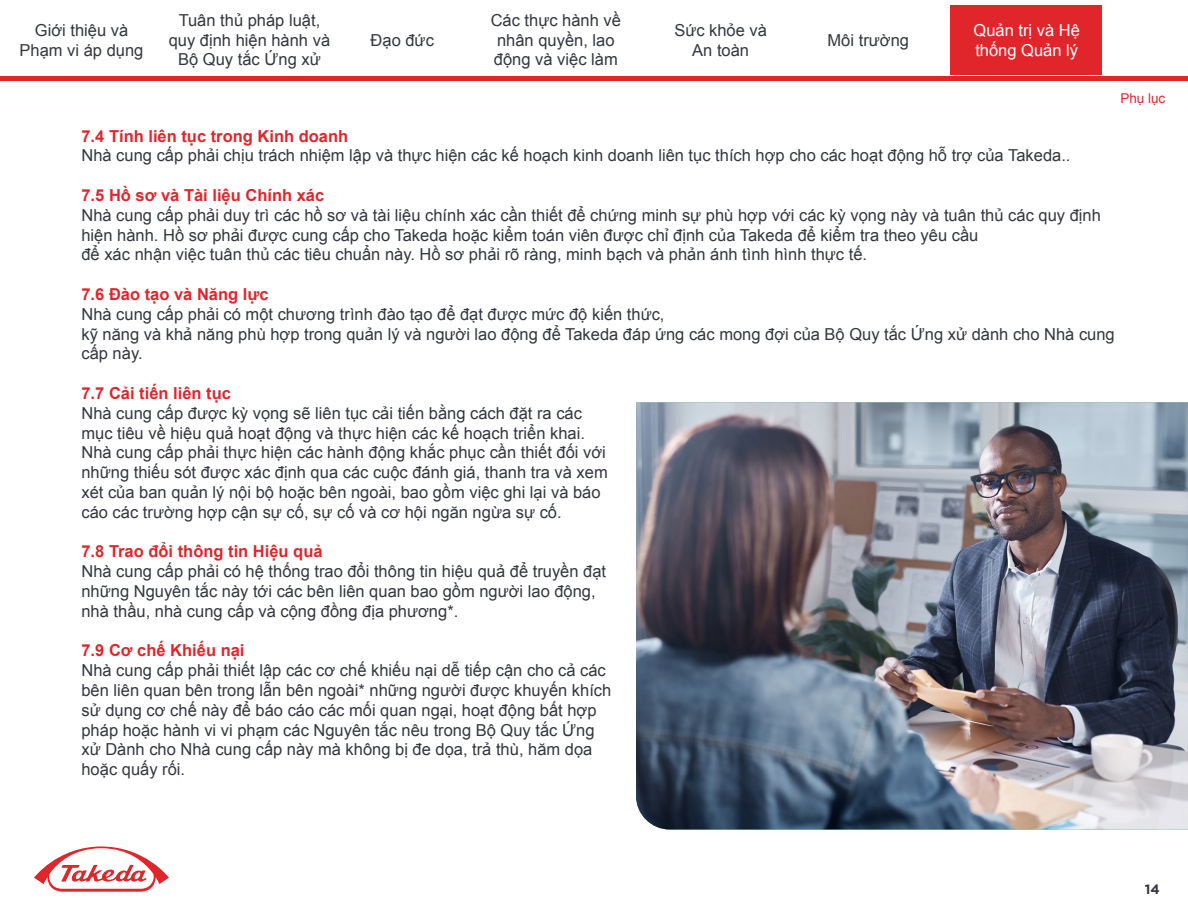
<style>
.page{position:relative;width:1188px;height:918px;background:#fff}
.page>*{position:absolute;margin:0;border:0;box-sizing:border-box;transform-origin:0 0}
.t1{font:16.5px/19.8px "Arial";color:#34373f}
.t2{font:700 16.5px "Arial";color:#e0262a}
.t3{font:16.5px/19.8px "Arial";color:#fff}
.t4{font:13.5px "Arial";color:#e0262a}
.t5{font:700 13.5px "Gotham";color:#34373f}
</style>
<div class="page">
<div style="left:950px;top:5px;width:152px;height:70px;background:#e0262a"></div>
<svg style="left:34px;top:846px;width:135px;height:46px"></svg>
<hr style="left:0;top:77px;width:1188px;height:4px;background:#e0262a">
<img style="left:636px;top:402px;width:552px;height:428px">
<p class="t1" style="left:20px;top:20px;width:125px;text-align:center">Giới thiệu và<br>Phạm vi áp dụng</p>
<p class="t1" style="left:169px;top:10px;width:163px;text-align:center">Tuân thủ pháp luật, quy định hiện hành và<br>Bộ Quy tắc Ứng xử</p>
<p class="t1" style="left:371px;top:30px;width:65px">Đạo đức</p>
<p class="t1" style="left:491px;top:10px;width:132px">Các thực hành về nhân quyền, lao động và việc làm</p>
<p class="t1" style="left:674px;top:20px;width:94px;text-align:center">Sức khỏe và<br>An toàn</p>
<p class="t1" style="left:828px;top:30px;width:83px">Môi trường</p>
<p class="t3" style="left:974px;top:21px;width:108px">Quản trị và Hệ thống Quản lý</p>
<p class="t4" style="left:1120px;top:90px;width:47px">Phụ lục</p>
<p class="t2" style="left:81px;top:125px;width:268px">7.4 Tính liên tục trong Kinh doanh</p>
<p class="t1" style="left:81px;top:146px;width:991px">Nhà cung cấp phải chịu trách nhiệm lập và thực hiện các kế hoạch kinh doanh liên tục thích hợp cho các hoạt động hỗ trợ của Takeda..</p>
<p class="t2" style="left:81px;top:184px;width:244px">7.5 Hồ sơ và Tài liệu Chính xác</p>
<p class="t1" style="left:81px;top:205px;width:1021px">Nhà cung cấp phải duy trì các hồ sơ và tài liệu chính xác cần thiết để chứng minh sự phù hợp với các kỳ vọng này và tuân thủ các quy định hiện hành. Hồ sơ phải được cung cấp cho Takeda hoặc kiểm toán viên được chỉ định của Takeda để kiểm tra theo yêu cầu<br>để xác nhận việc tuân thủ các tiêu chuẩn này. Hồ sơ phải rõ ràng, minh bạch và phản ánh tình hình thực tế.</p>
<p class="t2" style="left:81px;top:283px;width:189px">7.6 Đào tạo và Năng lực</p>
<p class="t1" style="left:81px;top:304px;width:1035px">Nhà cung cấp phải có một chương trình đào tạo để đạt được mức độ kiến thức,<br>kỹ năng và khả năng phù hợp trong quản lý và người lao động để Takeda đáp ứng các mong đợi của Bộ Quy tắc Ứng xử dành cho Nhà cung cấp này.</p>
<p class="t2" style="left:81px;top:382px;width:151px">7.7 Cải tiến liên tục</p>
<p class="t1" style="left:81px;top:403px;width:528px">Nhà cung cấp được kỳ vọng sẽ liên tục cải tiến bằng cách đặt ra các mục tiêu về hiệu quả hoạt động và thực hiện các kế hoạch triển khai.<br>Nhà cung cấp phải thực hiện các hành động khắc phục cần thiết đối với những thiếu sót được xác định qua các cuộc đánh giá, thanh tra và xem xét của ban quản lý nội bộ hoặc bên ngoài, bao gồm việc ghi lại và báo cáo các trường hợp cận sự cố, sự cố và cơ hội ngăn ngừa sự cố.</p>
<p class="t2" style="left:81px;top:541px;width:243px">7.8 Trao đổi thông tin Hiệu quả</p>
<p class="t1" style="left:81px;top:562px;width:526px">Nhà cung cấp phải có hệ thống trao đổi thông tin hiệu quả để truyền đạt những Nguyên tắc này tới các bên liên quan bao gồm người lao động, nhà thầu, nhà cung cấp và cộng đồng địa phương*.</p>
<p class="t2" style="left:81px;top:640px;width:165px">7.9 Cơ chế Khiếu nại</p>
<p class="t1" style="left:81px;top:661px;width:531px">Nhà cung cấp phải thiết lập các cơ chế khiếu nại dễ tiếp cận cho cả các bên liên quan bên trong lẫn bên ngoài* những người được khuyến khích sử dụng cơ chế này để báo cáo các mối quan ngại, hoạt động bất hợp pháp hoặc hành vi vi phạm các Nguyên tắc nêu trong Bộ Quy tắc Ứng xử Dành cho Nhà cung cấp này mà không bị đe dọa, trả thù, hăm dọa hoặc quấy rối.</p>
<p class="t5" style="left:1145px;top:880px;width:16px">14</p>
</div>
